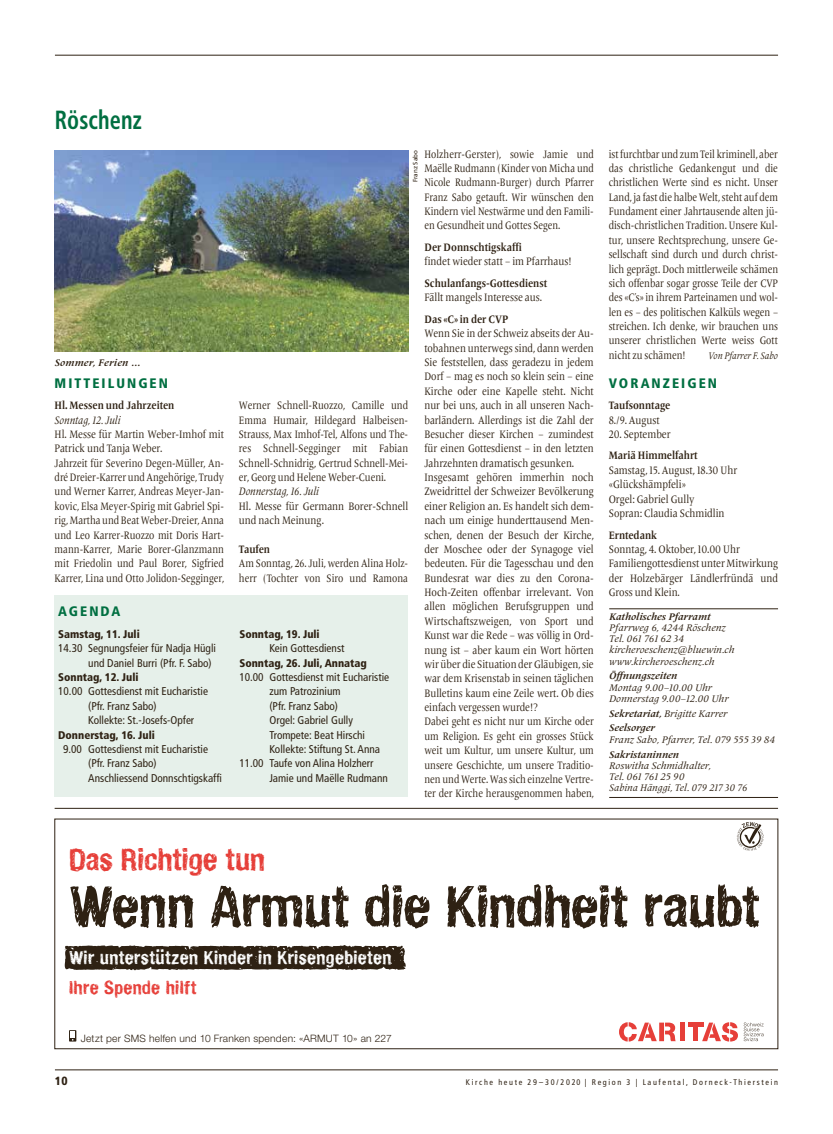
<style>
.page{position:relative;width:833px;height:1134px;background:#fff}
.page>*{position:absolute;margin:0;border:0;box-sizing:border-box;transform-origin:0 0}
.t1{font:56.25px "Hand Vetica";letter-spacing:-.005em;color:#2e2113}
.t2{font:30px "Hand Vetica";color:#e63f39}
.t3{font:700 condensed 26.25px "Frutiger";letter-spacing:.005em;color:#006f41;scale:.85 1}
.t4{font:18.12px "Hand Vetica";letter-spacing:.02em;color:#fff}
.t5{font:18.12px "Hand Vetica";letter-spacing:.025em;color:#e63f39}
.t6{font:900 condensed 13.75px "Frutiger";letter-spacing:.15em;color:#006f41}
.t7{font:900 condensed 11.88px "Frutiger";color:#2e2113}
.t8{font:11.25px/14.4px "Frutiger Serif LT Pro";color:#2e2113;scale:.84 1}
.t9{font:11.25px/14.4px "Frutiger Serif LT Pro";color:#2e2113;text-align:justify;scale:.82 1}
.t10{font:11.25px/14.4px "Frutiger Serif LT Pro";color:#2e2113;scale:.85 1}
.t11{font:condensed 11.25px/14.4px "Frutiger";color:#2e2113}
.t12{font:11.25px/14.4px "Frutiger Serif LT Pro";color:#2e2113;text-align:justify;scale:.81 1}
.t13{font:700 11.25px "Frutiger Serif LT Pro";color:#2e2113;scale:.85 1}
.t14{font:italic 11.25px "Frutiger Serif LT Pro";color:#2e2113;scale:.85 1}
.t15{font:900 condensed 11.12px "Frutiger";color:#2e2113}
.t16{font:300 10.25px "Helvetica Neue LT Std";letter-spacing:.025em;color:#2e2113}
.t17{font:italic 10px/11.2px "Frutiger Serif LT Pro";color:#2e2113}
.t18{font:italic 700 10px/14.8px "Frutiger Serif LT Pro";color:#2e2113}
.t19{font:italic 10px "Frutiger Serif LT Pro";color:#2e2113;scale:.85 1}
.t20{font:italic 700 10px "Frutiger Serif LT Pro";letter-spacing:.025em;color:#2e2113}
.t21{font:condensed 8.12px "Frutiger";letter-spacing:.2em;color:#2e2113}
.t22{font:6.25px "Frutiger";color:#2e2113}
.s1{font-weight:400}
</style>
<div class="page">
<hr style="left:55px;top:1070px;width:723px;height:1px;background:#2e2113">
<hr style="left:55px;top:55px;width:723px;height:1px;background:#2e2113">
<div style="left:55px;top:595px;width:353px;height:201px;background:#e6f0ea"></div>
<img style="left:55px;top:150px;width:353px;height:202px">
<hr style="left:609px;top:609px;width:169px;height:1px;background:#2e2113">
<hr style="left:609px;top:797px;width:169px;height:1px;background:#2e2113">
<hr style="left:55px;top:808px;width:723px;height:1px;background:#2e2113">
<svg style="left:65px;top:945px;width:341px;height:25px;background:#3f3327"></svg>
<svg style="left:737px;top:822px;width:26px;height:29px"></svg>
<svg style="left:69px;top:1030px;width:7px;height:11px"></svg>
<svg style="left:70px;top:1031px;width:5px;height:10px"></svg>
<hr style="left:680px;top:1022px;width:4px;height:19px;background:#e63f39">
<svg style="left:619px;top:1022px;width:38px;height:19px"></svg>
<div style="left:659px;top:1022px;width:5px;height:19px;background:#e63f39"></div>
<svg style="left:665px;top:1022px;width:10px;height:19px"></svg>
<div style="left:688px;top:1022px;width:16px;height:5px;background:#e63f39"></div>
<div style="left:693px;top:1028px;width:5px;height:13px;background:#e63f39"></div>
<svg style="left:702px;top:1022px;width:61px;height:19px"></svg>
<h3 class="t3" style="left:55px;top:104px;width:104px">Röschenz</h3>
<p class="t20" style="left:55px;top:356px;width:88px">Sommer, Ferien …</p>
<p class="t6" style="left:55px;top:374px;width:115px">MITTEILUNGEN</p>
<p class="t13" style="left:55px;top:399px;width:142px">Hl. Messen und Jahrzeiten</p>
<p class="t14" style="left:55px;top:413px;width:79px">Sonntag, 12. Juli</p>
<p class="t10" style="left:55px;top:427px;width:201px">Hl. Messe für Martin Weber-Imhof mit Patrick und Tanja Weber.<br>Jahrzeit für Severino Degen-Müller, An&shy;dré Dreier-Karrer und Angehörige, Trudy und Werner Karrer, Andreas Meyer-Jan&shy;kovic, Elsa Meyer-Spirig mit Gabriel Spi&shy;rig, Martha und Beat Weber-Dreier, Anna und Leo Karrer-Ruozzo mit Doris Hart&shy;mann-Karrer, Marie Borer-Glanzmann mit Friedolin und Paul Borer, Sigfried Karrer, Lina und Otto Jolidon-Segginger,</p>
<p class="t6" style="left:58px;top:603px;width:64px">AGENDA</p>
<p class="t15" style="left:58px;top:627px;width:83px">Samstag, 11. Juli</p>
<p class="t11" style="left:88px;top:641px;width:129px;text-indent:-30px">14.30 Segnungsfeier für Nadja Hügli und Daniel Burri (Pfr. F. Sabo)</p>
<p class="t15" style="left:58px;top:670px;width:82px">Sonntag, 12. Juli</p>
<p class="t11" style="left:88px;top:684px;width:121px;text-indent:-30px">10.00 Gottesdienst mit Eucharistie (Pfr. Franz Sabo)<br>Kollekte: St.-Josefs-Opfer</p>
<p class="t15" style="left:58px;top:728px;width:98px">Donnerstag, 16. Juli</p>
<p class="t11" style="left:88px;top:742px;width:135px;text-indent:-25px">9.00 Gottesdienst mit Eucharistie (Pfr. Franz Sabo)<br>Anschliessend Donnschtigskaffi</p>
<p class="t12" style="left:424px;top:147px;width:210px">Holzherr-Gerster), sowie Jamie und Maëlle Rudmann (Kinder von Micha und Nicole Rudmann-Burger) durch Pfarrer Franz Sabo getauft. Wir wünschen den Kindern viel Nestwärme und den Famili&shy;en Gesundheit und Gottes Segen.</p>
<p class="t13" style="left:424px;top:241px;width:116px">Der Donnschtigskaffi</p>
<p class="t10" style="left:424px;top:255px;width:175px">findet wieder statt – im Pfarrhaus!</p>
<p class="t13" style="left:424px;top:276px;width:146px">Schulanfangs-Gottesdienst</p>
<p class="t10" style="left:424px;top:290px;width:140px">Fällt mangels Interesse aus.</p>
<p class="t13" style="left:424px;top:312px;width:100px">Das «C» in der CVP</p>
<p class="t8" style="left:424px;top:326px;width:203px">Wenn Sie in der Schweiz abseits der Au&shy;tobahnen unterwegs sind, dann werden Sie feststellen, dass geradezu in jedem Dorf – mag es noch so klein sein – eine Kirche oder eine Kapelle steht. Nicht nur bei uns, auch in all unseren Nach&shy;barländern. Allerdings ist die Zahl der Besucher dieser Kirchen – zumindest für einen Gottesdienst – in den letzten Jahrzehnten dramatisch gesunken.<br>Insgesamt gehören immerhin noch Zweidrittel der Schweizer Bevölkerung einer Religion an. Es handelt sich dem&shy;nach um einige hunderttausend Men&shy;schen, denen der Besuch der Kirche, der Moschee oder der Synagoge viel bedeuten. Für die Tagesschau und den Bundesrat war dies zu den Corona-Hoch-Zeiten offenbar irrelevant. Von allen möglichen Berufsgruppen und Wirtschaftszweigen, von Sport und Kunst war die Rede – was völlig in Ord&shy;nung ist – aber kaum ein Wort hörten wir über die Situation der Gläubigen, sie war dem Krisenstab in seinen täglichen Bulletins kaum eine Zeile wert. Ob dies einfach vergessen wurde!?<br>Dabei geht es nicht nur um Kirche oder um Religion. Es geht ein grosses Stück weit um Kultur, um unsere Kultur, um unsere Geschichte, um unsere Traditio&shy;nen und Werte. Was sich einzelne Vertre&shy;ter der Kirche herausgenommen haben,</p>
<p class="t22" style="left:412px;top:182px;width:33px;rotate:-90deg">Franz Sabo</p>
<p class="t9" style="left:239px;top:398px;width:208px">Werner Schnell-Ruozzo, Camille und Emma Humair, Hildegard Halbeisen-Strauss, Max Imhof-Tel, Alfons und The&shy;res Schnell-Segginger mit Fabian Schnell-Schnidrig, Gertrud Schnell-Mei&shy;er, Georg und Helene Weber-Cueni.</p>
<p class="t14" style="left:239px;top:485px;width:96px">Donnerstag, 16. Juli</p>
<p class="t10" style="left:239px;top:499px;width:201px">Hl. Messe für Germann Borer-Schnell und nach Meinung.</p>
<p class="t13" style="left:239px;top:542px;width:38px">Taufen</p>
<p class="t9" style="left:239px;top:556px;width:208px">Am Sonntag, 26. Juli, werden Alina Holz&shy;herr (Tochter von Siro und Ramona</p>
<p class="t15" style="left:239px;top:627px;width:82px">Sonntag, 19. Juli</p>
<p class="t11" style="left:269px;top:641px;width:76px">Kein Gottesdienst</p>
<p class="t15" style="left:239px;top:656px;width:129px">Sonntag, 26. Juli, Annatag</p>
<p class="t11" style="left:239px;top:670px;width:151px">10.00 Gottesdienst mit Eucharistie</p>
<p class="t11" style="left:269px;top:684px;width:73px">zum Patrozinium</p>
<p class="t11" style="left:269px;top:699px;width:70px">(Pfr. Franz Sabo)</p>
<p class="t11" style="left:269px;top:713px;width:85px">Orgel: Gabriel Gully</p>
<p class="t11" style="left:269px;top:727px;width:97px">Trompete: Beat Hirschi</p>
<p class="t11" style="left:269px;top:742px;width:112px">Kollekte: Stiftung St. Anna</p>
<p class="t11" style="left:239px;top:756px;width:136px">11.00 Taufe von Alina Holzherr</p>
<p class="t11" style="left:269px;top:771px;width:120px">Jamie und Maëlle Rudmann</p>
<p class="t9" style="left:609px;top:147px;width:208px">ist furchtbar und zum Teil kriminell, aber das christliche Gedankengut und die christlichen Werte sind es nicht. Unser Land, ja fast die halbe Welt, steht auf dem Fundament einer Jahrtausende alten jü&shy;disch-christlichen Tradition. Unsere Kul&shy;tur, unsere Rechtsprechung, unsere Ge&shy;sellschaft sind durch und durch christ&shy;lich geprägt. Doch mittlerweile schämen sich offenbar sogar grosse Teile der CVP des «C’s» in ihrem Parteinamen und wol&shy;len es – des politischen Kalküls wegen – streichen. Ich denke, wir brauchen uns unserer christlichen Werte weiss Gott nicht zu schämen!</p>
<p class="t19" style="left:708px;top:349px;width:83px">Von Pfarrer F. Sabo</p>
<p class="t6" style="left:609px;top:374px;width:110px">VORANZEIGEN</p>
<p class="t13" style="left:609px;top:399px;width:74px">Taufsonntage</p>
<p class="t10" style="left:609px;top:413px;width:61px">8./9. August</p>
<p class="t10" style="left:609px;top:427px;width:74px">20. September</p>
<p class="t13" style="left:609px;top:449px;width:106px">Mariä Himmelfahrt</p>
<p class="t10" style="left:609px;top:463px;width:153px">Samstag, 15. August, 18.30 Uhr «Glückshämpfeli»<br>Orgel: Gabriel Gully<br>Sopran: Claudia Schmidlin</p>
<p class="t13" style="left:609px;top:528px;width:58px">Erntedank</p>
<p class="t10" style="left:609px;top:542px;width:201px">Sonntag, 4. Oktober, 10.00 Uhr<br>Familiengottesdienst unter Mitwirkung der Holzebärger Ländlerfründä und<br>Gross und Klein.</p>
<p class="t18" style="left:609px;top:609px;width:103px">Katholisches Pfarramt</p>
<p class="t17" style="left:609px;top:622px;width:127px">Pfarrweg 6, 4244 Röschenz<br>Tel. 061 761 62 34 kircheroeschenz@bluewin.ch www.kircheroeschenz.ch</p>
<p class="t18" style="left:609px;top:668px;width:69px">Öffnungszeiten</p>
<p class="t17" style="left:609px;top:682px;width:121px">Montag 9.00–10.00 Uhr<br>Donnerstag 9.00–12.00 Uhr</p>
<p class="t18" style="left:609px;top:706px;width:120px">Sekretariat, <span class="s1">Brigitte Karrer<br></span>Seelsorger</p>
<p class="t17" style="left:609px;top:734px;width:167px">Franz Sabo, Pfarrer, Tel. 079 555 39 84</p>
<p class="t18" style="left:609px;top:747px;width:71px">Sakristaninnen</p>
<p class="t17" style="left:609px;top:760px;width:140px">Roswitha Schmidhalter,<br>Tel. 061 761 25 90<br>Sabina Hänggi, Tel. 079 217 30 76</p>
<h2 class="t2" style="left:69px;top:840px;width:198px">Das Richtige tun</h2>
<h1 class="t1" style="left:69px;top:871px;width:692px">Wenn Armut die Kindheit raubt</h1>
<h3 class="t4" style="left:69px;top:946px;width:324px">Wir unterstützen Kinder in Krisengebieten</h3>
<h3 class="t5" style="left:69px;top:976px;width:129px">Ihre Spende hilft</h3>
<p class="t16" style="left:81px;top:1032px;width:312px">Jetzt per SMS helfen und 10 Franken spenden: «ARMUT 10» an 227</p>
<p class="t7" style="left:55px;top:1074px;width:14px">10</p>
<p class="t21" style="left:466px;top:1077px;width:314px">Kirche heute 29–30/2020 | Region 3 | Laufental, Dorneck-Thierstein</p>
</div>
